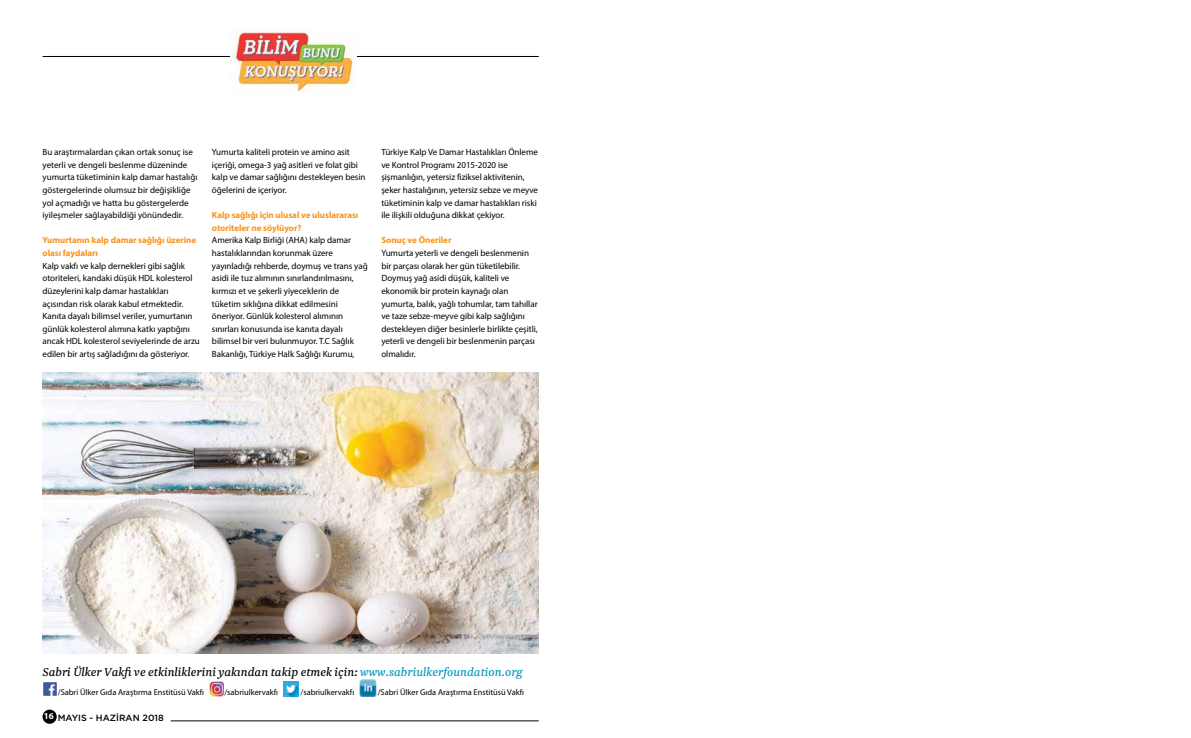
<style>
.page{position:relative;width:1191px;height:738px;background:#fff}
.page>*{position:absolute;margin:0;border:0;box-sizing:border-box;transform-origin:0 0}
.t1{font:italic 13.3px "Newzald";color:#000}
.t2{font:9px/12.6px "Myriad Pro";letter-spacing:-.005em;color:#000}
.t3{font:700 9px/12.6px "Myriad Pro";letter-spacing:-.005em;color:#f7941e}
.t4{font:500 9px "Gotham";color:#000}
.t5{font:8.4px "Myriad Pro";color:#000}
.s1{color:#0099bf}
</style>
<div class="page">
<hr style="left:353px;top:56px;width:186px;height:1px;background:#000">
<hr style="left:43px;top:56px;width:200px;height:1px;background:#000">
<img style="left:230px;top:28px;width:127px;height:65px">
<div style="left:43px;top:709px;width:14px;height:14px;background:#000;border-radius:50%"></div>
<hr style="left:171px;top:720px;width:368px;height:1px;background:#000">
<img style="left:43px;top:682px;width:14px;height:13px">
<img style="left:209px;top:681px;width:15px;height:14px">
<img style="left:284px;top:681px;width:14px;height:14px">
<img style="left:360px;top:679px;width:16px;height:16px">
<img style="left:43px;top:372px;width:496px;height:281px">
<p class="t2" style="left:43px;top:145px;width:156px">Bu araştırmalardan çıkan ortak sonuç ise yeterli ve dengeli beslenme düzeninde yumurta tüketiminin kalp damar hastalığı göstergelerinde olumsuz bir değişikliğe yol açmadığı ve hatta bu göstergelerde iyileşmeler sağlayabildiği yönündedir.</p>
<p class="t3" style="left:43px;top:233px;width:155px">Yumurtanın kalp damar sağlığı üzerine olası faydaları</p>
<p class="t2" style="left:43px;top:259px;width:159px">Kalp vakfı ve kalp dernekleri gibi sağlık otoriteleri, kandaki düşük HDL kolesterol düzeylerini kalp damar hastalıkları açısından risk olarak kabul etmektedir.<br>Kanıta dayalı bilimsel veriler, yumurtanın günlük kolesterol alımına katkı yaptığını ancak HDL kolesterol seviyelerinde de arzu edilen bir artış sağladığını da gösteriyor.</p>
<p class="t2" style="left:212px;top:145px;width:155px">Yumurta kaliteli protein ve amino asit içeriği, omega-3 yağ asitleri ve folat gibi kalp ve damar sağlığını destekleyen besin öğelerini de içeriyor.</p>
<p class="t3" style="left:212px;top:208px;width:148px">Kalp sağlığı için ulusal ve uluslararası otoriteler ne söylüyor?</p>
<p class="t2" style="left:212px;top:234px;width:157px">Amerika Kalp Birliği (AHA) kalp damar hastalıklarından korunmak üzere yayınladığı rehberde, doymuş ve trans yağ asidi ile tuz alımının sınırlandırılmasını, kırmızı et ve şekerli yiyeceklerin de tüketim sıklığına dikkat edilmesini öneriyor. Günlük kolesterol alımının sınırları konusunda ise kanıta dayalı bilimsel bir veri bulunmuyor. T.C Sağlık Bakanlığı, Türkiye Halk Sağlığı Kurumu,</p>
<p class="t2" style="left:381px;top:145px;width:158px">Türkiye Kalp Ve Damar Hastalıkları Önleme ve Kontrol Programı 2015-2020 ise şişmanlığın, yetersiz fiziksel aktivitenin, şeker hastalığının, yetersiz sebze ve meyve tüketiminin kalp ve damar hastalıkları riski ile ilişkili olduğuna dikkat çekiyor.</p>
<p class="t3" style="left:381px;top:233px;width:72px">Sonuç ve Öneriler</p>
<p class="t2" style="left:381px;top:246px;width:158px">Yumurta yeterli ve dengeli beslenmenin bir parçası olarak her gün tüketilebilir.<br>Doymuş yağ asidi düşük, kaliteli ve ekonomik bir protein kaynağı olan yumurta, balık, yağlı tohumlar, tam tahıllar ve taze sebze-meyve gibi kalp sağlığını destekleyen diğer besinlerle birlikte çeşitli, yeterli ve dengeli bir beslenmenin parçası olmalıdır.</p>
<h1 class="t1" style="left:43px;top:665px;width:482px">Sabri Ülker Vakfı ve etkinliklerini yakından takip etmek için: <span class="s1">www.sabriulkerfoundation.org</span></h1>
<p class="t5" style="left:58px;top:686px;width:148px">/Sabri Ülker Gıda Araştırma Enstitüsü Vakfı</p>
<p class="t5" style="left:224px;top:686px;width:55px">/sabriulkervakfı</p>
<p class="t5" style="left:300px;top:686px;width:55px">/sabriulkervakfı</p>
<p class="t5" style="left:378px;top:686px;width:148px">/Sabri Ülker Gıda Araştırma Enstitüsü Vakfı</p>
<p class="t4" style="left:44px;top:711px;width:121px"><sup>16</sup> MAYIS - HAZİRAN 2018</p>
</div>
